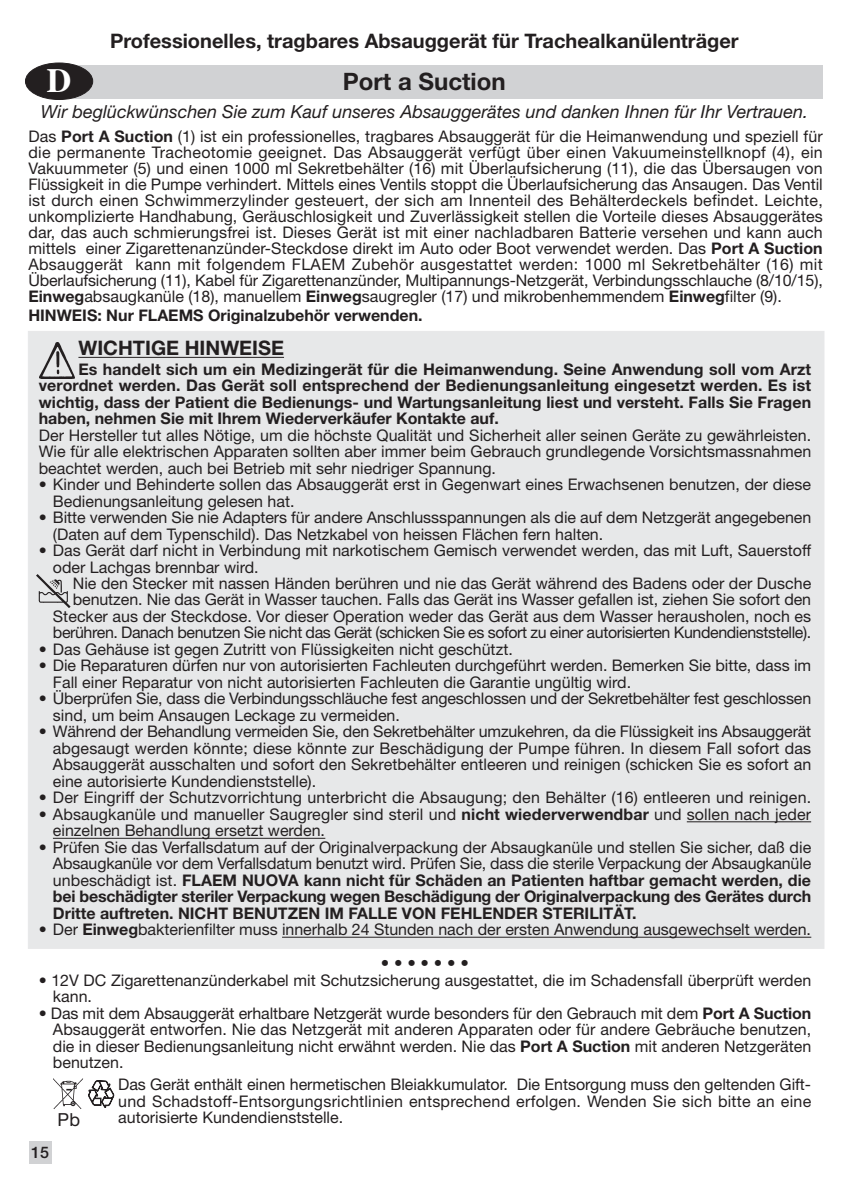
<style>
.page{position:relative;width:851px;height:1191px;background:#fff}
.page>*{position:absolute;margin:0;border:0;box-sizing:border-box;transform-origin:0 0}
.t1{font:700 34px "Times";color:#fff}
.t2{font:700 24px "Helvetica Neue";color:#231f20}
.t3{font:700 20px "Helvetica Neue";color:#231f20}
.t4{font:italic 18px "Helvetica Neue";color:#231f20}
.t5{font:18px "Helvetica Neue";color:#231f20}
.t6{font:17px "Helvetica Neue";color:#231f20}
.t7{font:16px/16.4px "Helvetica Neue";color:#231f20}
.t8{font:700 16px/16.4px "Helvetica Neue";color:#231f20;text-align:justify}
.t9{font:500 16px "Helvetica Neue";color:#231f20}
.s1{font-weight:700}
.s2{font-weight:400}
</style>
<div class="page">
<div style="left:63px;top:65px;width:759px;height:33px;background:#d1d2d4"></div>
<div style="left:25px;top:63px;width:68px;height:37px;background:#231f20;border:1px solid #231f20;border-radius:50%"></div>
<div style="left:28px;top:331px;width:796px;height:617px;background:#e7e8e9"></div>
<img style="left:39px;top:342px;width:35px;height:37px">
<img style="left:37px;top:574px;width:34px;height:33px">
<div style="left:29px;top:1141px;width:22px;height:23px;background:#d1d2d4"></div>
<hr style="left:78px;top:357px;width:206px;height:1px;background:#231f20">
<hr style="left:686px;top:821px;width:125px;height:1px;background:#231f20">
<hr style="left:53px;top:838px;width:241px;height:1px;background:#231f20">
<hr style="left:294px;top:838px;width:31px;height:1px;background:#231f20">
<hr style="left:282px;top:937px;width:497px;height:1px;background:#231f20">
<hr style="left:779px;top:937px;width:32px;height:1px;background:#231f20">
<img style="left:54px;top:1078px;width:29px;height:31px">
<svg style="left:88px;top:1080px;width:26px;height:27px"></svg>
<p class="t3" style="left:110px;top:34px;width:630px">Professionelles, tragbares Absauggerät für Trachealkanülenträger</p>
<h2 class="t2" style="left:343px;top:73px;width:164px">Port a Suction</h2>
<p class="t4" style="left:41px;top:105px;width:768px">Wir beglückwünschen Sie zum Kauf unseres Absauggerätes und danken Ihnen für Ihr Vertrauen.</p>
<h1 class="t1" style="left:47px;top:66px;width:26px">D</h1>
<p class="t7" style="left:28px;top:130px;width:795px;text-align:justify">Das <span class="s1">Port A Suction</span> (1) ist ein professionelles, tragbares Absauggerät für die Heimanwendung und speziell für die permanente Tracheotomie geeignet. Das Absauggerät verfügt über einen Vakuumeinstellknopf (4), ein Vakuummeter (5) und einen 1000 ml Sekretbehälter (16) mit Überlaufsicherung (11), die das Übersaugen von Flüssigkeit in die Pumpe verhindert. Mittels eines Ventils stoppt die Überlaufsicherung das Ansaugen. Das Ventil ist durch einen Schwimmerzylinder gesteuert, der sich am Innenteil des Behälterdeckels befindet. Leichte, unkomplizierte Handhabung, Geräuschlosigkeit und Zuverlässigkeit stellen die Vorteile dieses Absauggerätes dar, das auch schmierungsfrei ist. Dieses Gerät ist mit einer nachladbaren Batterie versehen und kann auch mittels einer Zigarettenanzünder-Steckdose direkt im Auto oder Boot verwendet werden. Das <span class="s1">Port A Suction </span>Absauggerät kann mit folgendem FLAEM Zubehör ausgestattet werden: 1000 ml Sekretbehälter (16) mit Überlaufsicherung (11), Kabel für Zigarettenanzünder, Multipannungs-Netzgerät, Verbindungsschlauche (8/10/15), <span class="s1">Einweg</span>absaugkanüle (18), manuellem <span class="s1">Einweg</span>saugregler (17) und mikrobenhemmendem <span class="s1">Einweg</span>filter (9).</p>
<p class="t8" style="left:28px;top:309px;width:396px">HINWEIS: Nur FLAEMS Originalzubehör verwenden.</p>
<p class="t3" style="left:78px;top:341px;width:207px">WICHTIGE HINWEISE</p>
<p class="t8" style="left:39px;top:362px;width:773px;text-indent:40px">Es handelt sich um ein Medizingerät für die Heimanwendung. Seine Anwendung soll vom Arzt verordnet werden. Das Gerät soll entsprechend der Bedienungsanleitung eingesetzt werden. Es ist wichtig, dass der Patient die Bedienungs- und Wartungsanleitung liest und versteht. Falls Sie Fragen haben, nehmen Sie mit Ihrem Wiederverkäufer Kontakte auf.</p>
<p class="t7" style="left:39px;top:428px;width:773px;text-align:justify">Der Hersteller tut alles Nötige, um die höchste Qualität und Sicherheit aller seinen Geräte zu gewährleisten.<br>Wie für alle elektrischen Apparaten sollten aber immer beim Gebrauch grundlegende Vorsichtsmassnahmen beachtet werden, auch bei Betrieb mit sehr niedriger Spannung.</p>
<p class="t7" style="left:53px;top:478px;width:759px;text-indent:-14px">• Kinder und Behinderte sollen das Absauggerät erst in Gegenwart eines Erwachsenen benutzen, der diese<br>Bedienungsanleitung gelesen hat.</p>
<p class="t7" style="left:53px;top:511px;width:759px;text-indent:-14px">• Bitte verwenden Sie nie Adapters für andere Anschlussspannungen als die auf dem Netzgerät angegebenen (Daten auf dem Typenschild). Das Netzkabel von heissen Flächen fern halten.</p>
<p class="t7" style="left:53px;top:543px;width:759px;text-indent:-14px">• Das Gerät darf nicht in Verbindung mit narkotischem Gemisch verwendet werden, das mit Luft, Sauerstoff oder Lachgas brennbar wird.</p>
<p class="t7" style="left:53px;top:576px;width:759px;text-align:right">Nie den Stecker mit nassen Händen berühren und nie das Gerät während des Badens oder der Dusche benutzen. Nie das Gerät in Wasser tauchen. Falls das Gerät ins Wasser gefallen ist, ziehen Sie sofort den Stecker aus der Steckdose. Vor dieser Operation weder das Gerät aus dem Wasser herausholen, noch es berühren. Danach benutzen Sie nicht das Gerät (schicken Sie es sofort zu einer autorisierten Kundendienststelle).</p>
<p class="t7" style="left:39px;top:642px;width:475px">• Das Gehäuse ist gegen Zutritt von Flüssigkeiten nicht geschützt.</p>
<p class="t7" style="left:53px;top:659px;width:759px;text-indent:-14px">• Die Reparaturen dürfen nur von autorisierten Fachleuten durchgeführt werden. Bemerken Sie bitte, dass im<br>Fall einer Reparatur von nicht autorisierten Fachleuten die Garantie ungültig wird.</p>
<p class="t7" style="left:53px;top:692px;width:759px;text-indent:-14px">• Überprüfen Sie, dass die Verbindungsschläuche fest angeschlossen und der Sekretbehälter fest geschlossen sind, um beim Ansaugen Leckage zu vermeiden.</p>
<p class="t7" style="left:53px;top:725px;width:759px;text-align:justify;text-indent:-14px">• Während der Behandlung vermeiden Sie, den Sekretbehälter umzukehren, da die Flüssigkeit ins Absauggerät abgesaugt werden könnte; diese könnte zur Beschädigung der Pumpe führen. In diesem Fall sofort das Absauggerät ausschalten und sofort den Sekretbehälter entleeren und reinigen (schicken Sie es sofort an eine autorisierte Kundendienststelle).</p>
<p class="t7" style="left:39px;top:791px;width:773px">• Der Eingriff der Schutzvorrichtung unterbricht die Absaugung; den Behälter (16) entleeren und reinigen.</p>
<p class="t7" style="left:53px;top:807px;width:759px;text-indent:-14px">• Absaugkanüle und manueller Saugregler sind steril und <span class="s1">nicht wiederverwendbar</span> und sollen nach jeder einzelnen Behandlung ersetzt werden.</p>
<p class="t8" style="left:53px;top:840px;width:759px;text-indent:-14px"><span class="s2">• Prüfen Sie das Verfallsdatum auf der Originalverpackung der Absaugkanüle und stellen Sie sicher, daß die Absaugkanüle vor dem Verfallsdatum benutzt wird. Prüfen Sie, dass die sterile Verpackung der Absaugkanüle unbeschädigt ist.</span> FLAEM NUOVA kann nicht für Schäden an Patienten haftbar gemacht werden, die bei beschädigter steriler Verpackung wegen Beschädigung der Originalverpackung des Gerätes durch Dritte auftreten. NICHT BENUTZEN IM FALLE VON FEHLENDER STERILITÄT.</p>
<p class="t7" style="left:39px;top:923px;width:773px">• Der <span class="s1">Einweg</span>bakterienfilter muss innerhalb 24 Stunden nach der ersten Anwendung ausgewechselt werden.</p>
<p class="t6" style="left:381px;top:957px;width:89px">• • • • • • •</p>
<p class="t7" style="left:53px;top:973px;width:759px;text-indent:-14px">• 12V DC Zigarettenanzünderkabel mit Schutzsicherung ausgestattet, die im Schadensfall überprüft werden kann.</p>
<p class="t7" style="left:53px;top:1006px;width:759px;text-align:justify;text-indent:-14px">• Das mit dem Absauggerät erhaltbare Netzgerät wurde besonders für den Gebrauch mit dem <span class="s1">Port A Suction </span>Absauggerät entworfen. Nie das Netzgerät mit anderen Apparaten oder für andere Gebräuche benutzen, die in dieser Bedienungsanleitung nicht erwähnt werden. Nie das <span class="s1">Port A Suction</span> mit anderen Netzgeräten benutzen.</p>
<p class="t7" style="left:118px;top:1078px;width:694px">Das Gerät enthält einen hermetischen Bleiakkumulator. Die Entsorgung muss den geltenden Gift&shy;und Schadstoff-Entsorgungsrichtlinien entsprechend erfolgen. Wenden Sie sich bitte an eine</p>
<p class="t5" style="left:58px;top:1112px;width:24px">Pb</p>
<p class="t7" style="left:118px;top:1111px;width:226px">autorisierte Kundendienststelle.</p>
<p class="t9" style="left:31px;top:1146px;width:19px">15</p>
</div>
